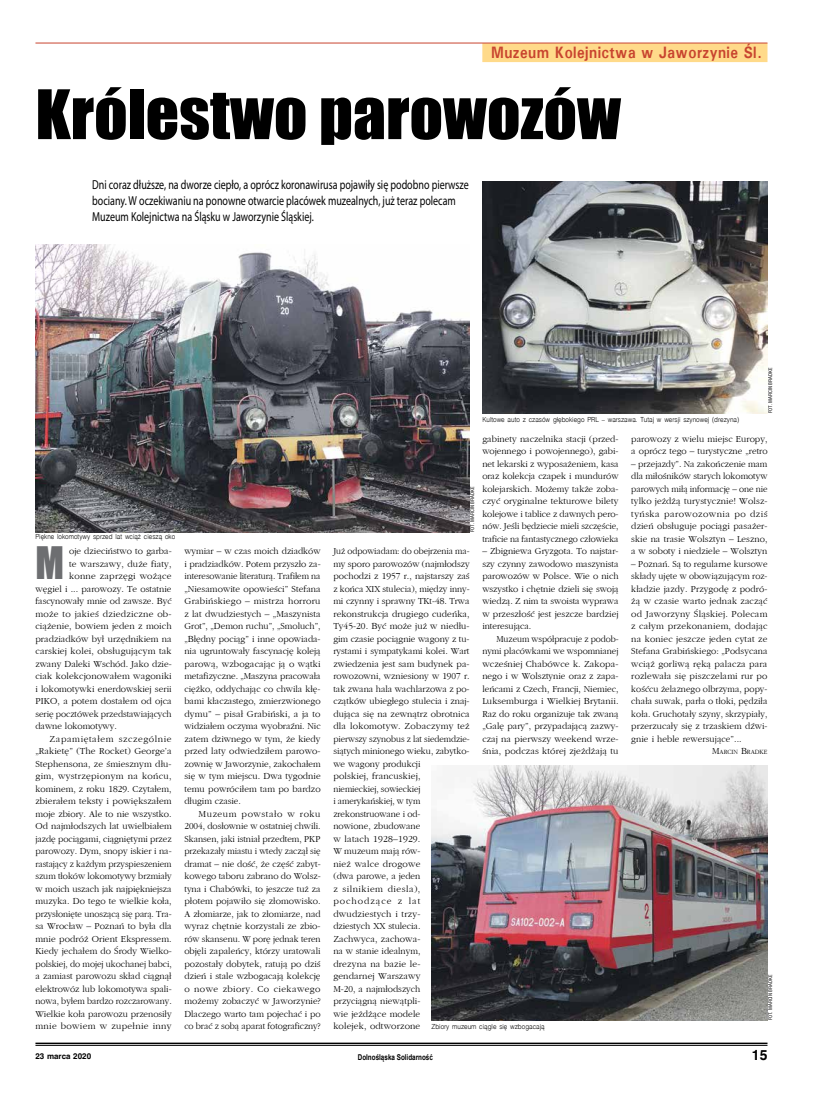
<style>
.page{position:relative;width:820px;height:1106px;background:#fff}
.page>*{position:absolute;margin:0;border:0;box-sizing:border-box;transform-origin:0 0}
.t1{font:63px "Impact";color:#000;scale:1.04 1}
.t2{font:41.1px "Impact";color:#6d6e71}
.t3{font:700 16.5px "Univers CE";letter-spacing:.03em;color:#c8442f;scale:.86 1}
.t4{font:700 14px "Switzerland";color:#000}
.t5{font:13px/16px "Myriad Pro";color:#000;scale:.77 1}
.t6{font:9.5px/12.5px "Gatineau";letter-spacing:.005em;color:#000;text-align:justify}
.t7{font:9.5px/12.5px "Gatineau";letter-spacing:.005em;color:#000;scale:.93 1}
.t8{font:9.5px/12.5px "Gatineau";letter-spacing:.005em;color:#000;text-align:justify;scale:.95 1}
.t9{font:9.5px/12.5px "Gatineau";letter-spacing:.005em;color:#000;text-align:justify;scale:.94 1}
.t10{font:9.5px/12.5px "Gatineau";letter-spacing:.005em;color:#000;text-align:justify;scale:.96 1}
.t11{font:9.5px "Gatineau";letter-spacing:.03em;color:#000}
.t12{font:9.5px "Gatineau";letter-spacing:.06em;color:#000}
.t13{font:9.5px "Gatineau";letter-spacing:.035em;color:#000}
.t14{font:9.5px "Gatineau";letter-spacing:.025em;color:#000}
.t15{font:700 8px "Arial";color:#000;scale:.79 1}
.t16{font:700 8px "Switzerland";color:#000}
.t17{font:300 7px "Switzerland";color:#000;scale:.9 1}
.t18{font:6.7px "Gatineau";color:#000}
.t19{font:5px "Switzerland Condensed";color:#000}
.s1{font-size:9.5px}
</style>
<div class="page">
<hr style="left:35px;top:1042px;width:732px;height:2px;background:#000">
<hr style="left:35px;top:1045px;width:732px;height:1px;background:#000">
<div style="left:482px;top:43px;width:285px;height:19px;background:#ffda8a"></div>
<hr style="left:35px;top:43px;width:732px;height:1px;background:#c8442f">
<img style="left:35px;top:244px;width:434px;height:288px">
<img style="left:431px;top:765px;width:336px;height:255px">
<img style="left:482px;top:181px;width:285px;height:232px">
<h3 class="t3" style="left:491px;top:42px;width:316px">Muzeum Kolejnictwa w Jaworzynie Śl.</h3>
<h1 class="t1" style="left:35px;top:65px;width:564px">Królestwo parowozów</h1>
<h3 class="t5" style="left:92px;top:176px;width:490px">Dni coraz dłuższe, na dworze ciepło, a oprócz koronawirusa pojawiły się podobno pierwsze bociany. W oczekiwaniu na ponowne otwarcie placówek muzealnych, już teraz polecam<br>Muzeum Kolejnictwa na Śląsku w Jaworzynie Śląskiej.</h3>
<p class="t17" style="left:482px;top:415px;width:287px">Kultowe auto z czasów głębokiego PRL – warszawa. Tutaj w wersji szynowej (drezyna)</p>
<p class="t19" style="left:767px;top:413px;width:47px;rotate:-90deg">fot. Marcin Bradke</p>
<p class="t17" style="left:35px;top:532px;width:157px">Piękne lokomotywy sprzed lat wciąż cieszą oko</p>
<h2 class="t2" style="left:35px;top:531px;width:30px">M</h2>
<p class="t6" style="left:69px;top:545px;width:104px">oje dzieciństwo to garba-</p>
<p class="t6" style="left:69px;top:557px;width:104px">te warszawy, duże fiaty,</p>
<p class="t14" style="left:69px;top:571px;width:104px">konne zaprzęgi wożące</p>
<p class="t6" style="left:35px;top:582px;width:138px">węgiel i ... parowozy. Te ostatnie</p>
<p class="t6" style="left:35px;top:595px;width:138px">fascynowały mnie od zawsze. Być</p>
<p class="t11" style="left:35px;top:608px;width:138px">może to jakieś dziedziczne ob-</p>
<p class="t6" style="left:35px;top:620px;width:138px">ciążenie, bowiem jeden z moich</p>
<p class="t6" style="left:35px;top:632px;width:138px">pradziadków był urzędnikiem na</p>
<p class="t6" style="left:35px;top:645px;width:138px">carskiej kolei, obsługującym tak</p>
<p class="t6" style="left:35px;top:657px;width:138px">zwany Daleki Wschód. Jako dzie-</p>
<p class="t6" style="left:35px;top:670px;width:138px">ciak kolekcjonowałem wagoniki</p>
<p class="t6" style="left:35px;top:682px;width:137px">i lokomotywki enerdowskiej serii</p>
<p class="t6" style="left:35px;top:695px;width:138px">PIKO, a potem dostałem od ojca</p>
<p class="t10" style="left:35px;top:707px;width:143px">serię pocztówek przedstawiających</p>
<p class="t6" style="left:35px;top:720px;width:83px">dawne lokomotywy.</p>
<p class="t12" style="left:50px;top:733px;width:123px">Zapamiętałem szczególnie</p>
<p class="t6" style="left:35px;top:745px;width:138px">„Rakietę” (The Rocket) George’a</p>
<p class="t6" style="left:35px;top:757px;width:138px">Stephensona, ze śmiesznym dłu-</p>
<p class="t11" style="left:35px;top:771px;width:137px">gim, wystrzępionym na końcu,</p>
<p class="t6" style="left:35px;top:782px;width:138px">kominem, z roku 1829. Czytałem,</p>
<p class="t6" style="left:35px;top:795px;width:138px">zbierałem teksty i powiększałem</p>
<p class="t6" style="left:35px;top:807px;width:137px">moje zbiory. Ale to nie wszystko.</p>
<p class="t6" style="left:35px;top:820px;width:138px">Od najmłodszych lat uwielbiałem</p>
<p class="t10" style="left:35px;top:832px;width:143px">jazdę pociągami, ciągniętymi przez</p>
<p class="t6" style="left:35px;top:845px;width:138px">parowozy. Dym, snopy iskier i na-</p>
<p class="t9" style="left:35px;top:857px;width:146px">rastający z każdym przyspieszeniem</p>
<p class="t10" style="left:35px;top:870px;width:143px">szum tłoków lokomotywy brzmiały</p>
<p class="t6" style="left:35px;top:882px;width:138px">w moich uszach jak najpiękniejsza</p>
<p class="t6" style="left:35px;top:895px;width:138px">muzyka. Do tego te wielkie koła,</p>
<p class="t8" style="left:35px;top:907px;width:145px">przysłonięte unoszącą się parą. Tra-</p>
<p class="t6" style="left:35px;top:920px;width:138px">sa Wrocław – Poznań to była dla</p>
<p class="t6" style="left:35px;top:932px;width:138px">mnie podróż Orient Ekspressem.</p>
<p class="t6" style="left:35px;top:945px;width:138px">Kiedy jechałem do Środy Wielko-</p>
<p class="t8" style="left:35px;top:957px;width:145px">polskiej, do mojej ukochanej babci,</p>
<p class="t6" style="left:35px;top:970px;width:138px">a zamiast parowozu skład ciągnął</p>
<p class="t6" style="left:35px;top:982px;width:138px">elektrowóz lub lokomotywa spali-</p>
<p class="t9" style="left:35px;top:995px;width:146px">nowa, byłem bardzo rozczarowany.</p>
<p class="t6" style="left:35px;top:1007px;width:138px">Wielkie koła parowozu przenosiły</p>
<p class="t13" style="left:35px;top:1021px;width:138px">mnie bowiem w zupełnie inny</p>
<p class="t6" style="left:184px;top:545px;width:138px">wymiar – w czas moich dziadków i pradziadków. Potem przyszło za&shy;interesowanie literaturą. Trafiłem na „Niesamowite opowieści” Stefana Grabińskiego – mistrza horroru z lat dwudziestych – „Maszynista Grot”, „Demon ruchu”, „Smoluch”, „Błędny pociąg” i inne opowiada&shy;nia ugruntowały fascynację koleją parową, wzbogacając ją o wątki metafizyczne. „Maszyna pracowała ciężko, oddychając co chwila kłę&shy;bami kłaczastego, zmierzwionego dymu” – pisał Grabiński, a ja to widziałem oczyma wyobraźni. Nic zatem dziwnego w tym, że kiedy przed laty odwiedziłem parowo&shy;zownię w Jaworzynie, zakochałem się w tym miejscu. Dwa tygodnie temu powróciłem tam po bardzo długim czasie.</p>
<p class="t6" style="left:184px;top:807px;width:138px;text-indent:14px">Muzeum powstało w roku 2004, dosłownie w ostatniej chwili.<br>Skansen, jaki istniał przedtem, PKP przekazały miastu i wtedy zaczął się dramat – nie dość, że część zabyt&shy;kowego taboru zabrano do Wolsz&shy;tyna i Chabówki, to jeszcze tuż za płotem pojawiło się złomowisko.<br>A złomiarze, jak to złomiarze, nad wyraz chętnie korzystali ze zbio&shy;rów skansenu. W porę jednak teren objęli zapaleńcy, którzy uratowali pozostały dobytek, ratują po dziś dzień i stale wzbogacają kolekcję o nowe zbiory. Co ciekawego możemy zobaczyć w Jaworzynie?<br>Dlaczego warto tam pojechać i po co brać z sobą aparat fotograficzny?</p>
<p class="t6" style="left:482px;top:432px;width:138px">gabinety naczelnika stacji (przed&shy;wojennego i powojennego), gabi&shy;net lekarski z wyposażeniem, kasa oraz kolekcja czapek i mundurów kolejarskich. Możemy także zoba&shy;czyć oryginalne tekturowe bilety kolejowe i tablice z dawnych pero&shy;nów. Jeśli będziecie mieli szczęście, traficie na fantastycznego człowieka</p>
<p class="t6" style="left:482px;top:545px;width:138px">– Zbigniewa Gryzgota. To najstar&shy;szy czynny zawodowo maszynista parowozów w Polsce. Wie o nich wszystko i chętnie dzieli się swoją wiedzą. Z nim ta swoista wyprawa w przeszłość jest jeszcze bardziej interesująca.</p>
<p class="t9" style="left:482px;top:632px;width:146px;text-indent:14px">Muzeum współpracuje z podob&shy;nymi placówkami we wspomnianej wcześniej Chabówce k. Zakopa&shy;nego i w Wolsztynie oraz z zapa&shy;leńcami z Czech, Francji, Niemiec, Luksemburga i Wielkiej Brytanii.<br>Raz do roku organizuje tak zwaną „Galę pary”, przypadającą zazwy&shy;czaj na pierwszy weekend wrze&shy;śnia, podczas której zjeżdżają tu</p>
<p class="t19" style="left:469px;top:532px;width:47px;rotate:-90deg">fot. Marcin Bradke</p>
<p class="t7" style="left:333px;top:545px;width:148px">Już odpowiadam: do obejrzenia ma&shy;my sporo parowozów (najmłodszy pochodzi z 1957 r., najstarszy zaś z końca XIX stulecia), między inny&shy;mi czynny i sprawny TKt-48. Trwa rekonstrukcja drugiego cudeńka,<br>Ty45-20. Być może już w niedłu&shy;gim czasie pociągnie wagony z tu&shy;rystami i sympatykami kolei. Wart zwiedzenia jest sam budynek pa&shy;rowozowni, wzniesiony w 1907 r. tak zwana hala wachlarzowa z po&shy;czątków ubiegłego stulecia i znaj&shy;dująca się na zewnątrz obrotnica dla lokomotyw. Zobaczymy też pierwszy szynobus z lat siedemdzie&shy;siątych minionego wieku, zabytko&shy;we wagony produkcji<br>polskiej, francuskiej,<br>niemieckiej, sowieckiej<br>i amerykańskiej, w tym zrekonstruowane i od-<br>nowione, zbudowane<br>w latach 1928–1929.<br>W muzeum mają rów-<br>nież walce drogowe<br>(dwa parowe, a jeden<br>z silnikiem diesla), pochodzące z lat dwudziestych i trzy-<br>dziestych XX stulecia.<br>Zachwyca, zachowa-<br>na w stanie idealnym,<br>drezyna na bazie le-<br>gendarnej Warszawy<br>M-20, a najmłodszych<br>przyciągną niewątpli-<br>wie jeżdżące modele<br>kolejek, odtworzone</p>
<p class="t17" style="left:431px;top:1022px;width:127px">Zbiory muzeum ciągle się wzbogacają</p>
<p class="t6" style="left:631px;top:432px;width:138px">parowozy z wielu miejsc Europy, a oprócz tego – turystyczne „retro</p>
<p class="t10" style="left:631px;top:457px;width:143px">– przejazdy”. Na zakończenie mam dla miłośników starych lokomotyw parowych miłą informację – one nie tylko jeżdżą turystycznie! Wolsz&shy;tyńska parowozownia po dziś dzień obsługuje pociągi pasażer&shy;skie na trasie Wolsztyn – Leszno, a w soboty i niedziele – Wolsztyn</p>
<p class="t8" style="left:631px;top:557px;width:145px">– Poznań. Są to regularne kursowe składy ujęte w obowiązującym roz&shy;kładzie jazdy. Przygodę z podró&shy;żą w czasie warto jednak zacząć od Jaworzyny Śląskiej. Polecam z całym przekonaniem, dodając na koniec jeszcze jeden cytat ze Stefana Grabińskiego: „Podsycana wciąż gorliwą ręką palacza para rozlewała się piszczelami rur po kośćcu żelaznego olbrzyma, popy&shy;chała suwak, parła o tłoki, pędziła koła. Gruchotały szyny, skrzypiały, przerzucały się z trzaskiem dźwi&shy;gnie i heble rewersujące”...</p>
<p class="t18" style="left:712px;top:748px;width:57px"><span class="s1">M</span>ARCIN <span class="s1">B</span>RADKE</p>
<p class="t19" style="left:767px;top:1020px;width:47px;rotate:-90deg">fot. Marcin Bradke</p>
<p class="t16" style="left:35px;top:1051px;width:57px">23 marca 2020</p>
<p class="t15" style="left:357px;top:1051px;width:97px">Dolnośląska Solidarność</p>
<h3 class="t4" style="left:751px;top:1046px;width:17px">15</h3>
</div>
